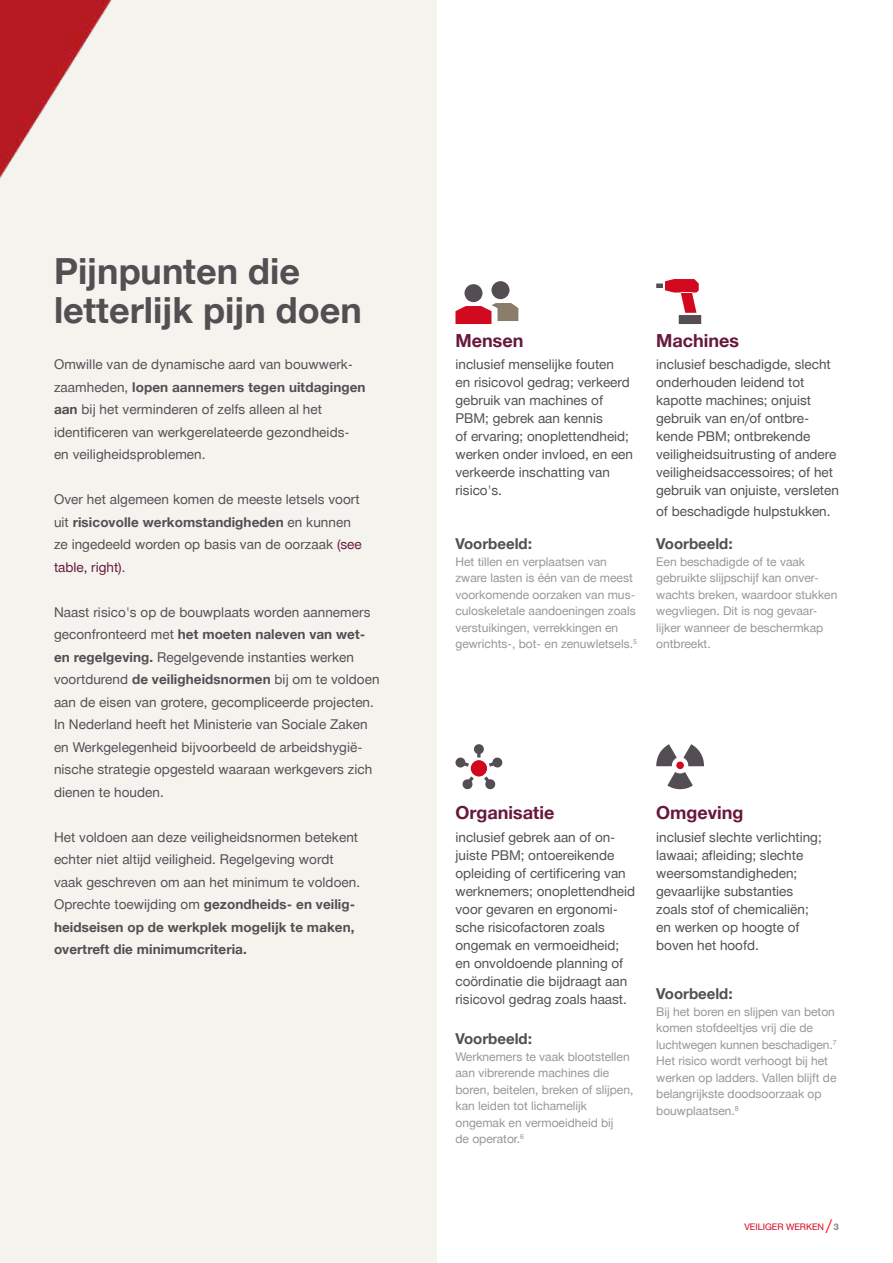
<style>
.page{position:relative;width:893px;height:1263px;background:#f5f3ee}
.page>*{position:absolute;margin:0;border:0;box-sizing:border-box;transform-origin:0 0}
.t1{font:700 36px/39px "Hilti";color:#524f53}
.t2{font:700 18px "Hilti";color:#66193c}
.t3{font:700 15px "Hilti";color:#524f53}
.t4{font:13.5px/18px "Hilti";color:#524f53}
.t5{font:12px/16.5px "Hilti";color:#979598}
.t6{font:9px "Hilti";color:#d2051e}
.s1{font-weight:700}
.s2{color:#66193c}
.s3{font-size:15px;color:#f00}
.s4{font-weight:700;color:#887f6e}
</style>
<div class="page">
<div style="left:437px;top:0;width:456px;height:1263px;background:#fff"></div>
<svg style="left:656px;top:279px;width:45px;height:45px"></svg>
<svg style="left:667px;top:772px;width:26px;height:18px"></svg>
<svg style="left:683px;top:744px;width:21px;height:22px"></svg>
<svg style="left:656px;top:744px;width:21px;height:22px"></svg>
<div style="left:676px;top:761px;width:8px;height:8px;background:#d2091e;border-radius:50%"></div>
<img style="left:0;top:0;width:112px;height:179px">
<svg style="left:455px;top:744px;width:48px;height:46px"></svg>
<div style="left:471px;top:760px;width:16px;height:16px;background:#d2091e;border-radius:50%"></div>
<svg style="left:455px;top:303px;width:63px;height:21px"></svg>
<div style="left:464px;top:284px;width:18px;height:18px;background:#544e54;border-radius:50%"></div>
<div style="left:491px;top:281px;width:18px;height:18px;background:#544e54;border-radius:50%"></div>
<h1 class="t1" style="left:54px;top:252px;width:309px">Pijnpunten die letterlijk pijn doen</h1>
<p class="t4" style="left:54px;top:353px;width:313px;line-height:22.5px">Omwille van de dynamische aard van bouwwerk&shy;zaamheden, <span class="s1">lopen aannemers tegen uitdagingen aan</span> bij het verminderen of zelfs alleen al het -identificeren van werkgerelateerde -gezondheids&shy;en veiligheidsproblemen.</p>
<p class="t4" style="left:54px;top:488px;width:309px;line-height:22.5px">Over het algemeen komen de meeste letsels voort uit <span class="s1">risicovolle werkomstandigheden</span> en kunnen ze ingedeeld worden op basis van de oorzaak <span class="s2">(see table, right)</span>.</p>
<p class="t4" style="left:54px;top:601px;width:327px;line-height:22.5px">Naast risico's op de bouwplaats worden aannemers geconfronteerd met <span class="s1">het moeten naleven van wet&shy;en regelgeving.</span> Regelgevende instanties werken voortdurend <span class="s1">de veiligheidsnormen</span> bij om te voldoen aan de eisen van grotere, gecompliceerde projecten.<br>In Nederland heeft het Ministerie van Sociale Zaken en Werkgelegenheid bijvoorbeeld de arbeidshygië&shy;nische strategie opgesteld waaraan werkgevers zich dienen te houden.</p>
<p class="t4" style="left:54px;top:826px;width:308px;line-height:22.5px">Het voldoen aan deze veiligheidsnormen betekent echter niet altijd veiligheid. Regelgeving wordt vaak geschreven om aan het minimum te voldoen.<br>Oprechte toewijding om <span class="s1">gezondheids- en veilig&shy;heidseisen op de werkplek mogelijk te maken, overtreft die minimumcriteria.</span></p>
<h2 class="t2" style="left:455px;top:330px;width:70px">Mensen</h2>
<p class="t4" style="left:455px;top:355px;width:179px">inclusief menselijke fouten<br>en risicovol gedrag; verkeerd gebruik van machines of<br>PBM; gebrek aan kennis<br>of ervaring; onoplettendheid; werken onder invloed, en een verkeerde inschatting van risico's.</p>
<p class="t3" style="left:455px;top:535px;width:78px">Voorbeeld:</p>
<p class="t5" style="left:455px;top:553px;width:183px">Het tillen en verplaatsen van zware lasten is één van de meest voorkomende oorzaken van mus&shy;culoskeletale aandoeningen zoals verstuikingen, verrekkingen en gewrichts-, bot- en zenuwletsels.<sup>5</sup></p>
<h2 class="t2" style="left:656px;top:330px;width:84px">Machines</h2>
<p class="t4" style="left:656px;top:355px;width:184px">inclusief beschadigde, slecht onderhouden leidend tot kapotte machines; onjuist gebruik van en/of ontbre&shy;kende PBM; ontbrekende veiligheidsuitrusting of andere veiligheidsaccessoires; of het gebruik van onjuiste, versleten</p>
<p class="t4" style="left:656px;top:502px;width:176px">of beschadigde hulpstukken.</p>
<p class="t3" style="left:656px;top:535px;width:78px">Voorbeeld:</p>
<p class="t5" style="left:656px;top:553px;width:183px">Een beschadigde of te vaak gebruikte slijpschijf kan onver&shy;wachts breken, waardoor stukken wegvliegen. Dit is nog gevaar&shy;lijker wanneer de beschermkap ontbreekt.</p>
<h2 class="t2" style="left:455px;top:802px;width:100px">Organisatie</h2>
<p class="t4" style="left:455px;top:828px;width:181px">inclusief gebrek aan of on&shy;juiste PBM; ontoereikende opleiding of certificering van werknemers; onoplettendheid voor gevaren en ergonomi&shy;sche risicofactoren zoals ongemak en vermoeidheid; en onvoldoende planning of coördinatie die bijdraagt aan risicovol gedrag zoals haast.</p>
<p class="t3" style="left:455px;top:1030px;width:78px">Voorbeeld:</p>
<p class="t5" style="left:455px;top:1048px;width:179px">Werknemers te vaak blootstellen aan vibrerende machines die boren, beitelen, breken of slijpen, kan leiden tot lichamelijk ongemak en vermoeidheid bij<br>de operator.<sup>6</sup></p>
<h2 class="t2" style="left:656px;top:802px;width:89px">Omgeving</h2>
<p class="t4" style="left:656px;top:828px;width:167px">inclusief slechte verlichting; lawaai; afleiding; slechte weersomstandigheden; gevaarlijke substanties zoals stof of chemicaliën; en werken op hoogte of boven het hoofd.</p>
<p class="t3" style="left:656px;top:985px;width:78px">Voorbeeld:</p>
<p class="t5" style="left:656px;top:1003px;width:182px">Bij het boren en slijpen van beton komen stofdeeltjes vrij die de luchtwegen kunnen beschadigen.<sup>7<br></sup>Het risico wordt verhoogt bij het werken op ladders. Vallen blijft de belangrijkste doodsoorzaak op bouwplaatsen.<sup>8</sup></p>
<p class="t6" style="left:744px;top:1222px;width:96px">VEILIGER WERKEN <span class="s3">/</span> <span class="s4">3</span></p>
</div>
